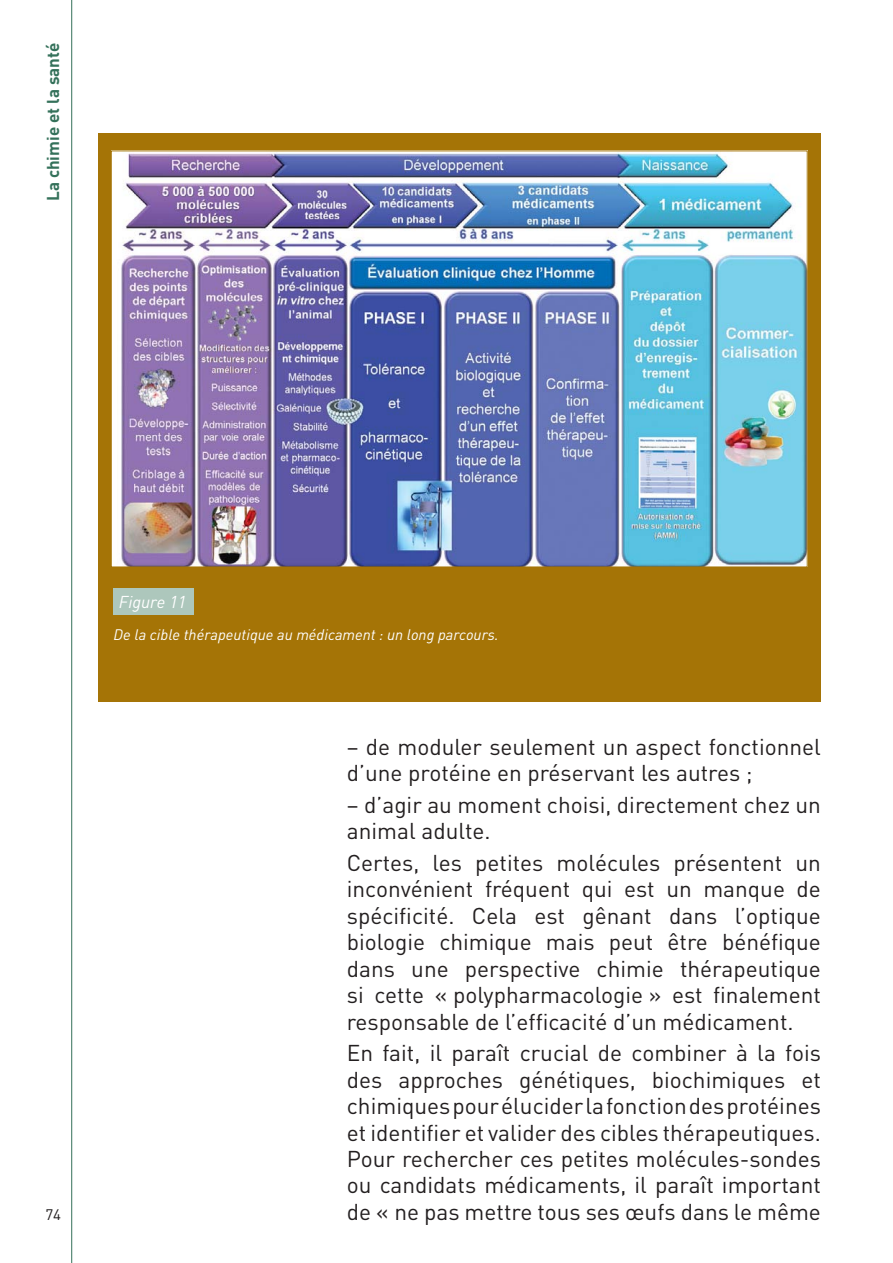
<style>
.page{position:relative;width:893px;height:1263px;background:#fff}
.page>*{position:absolute;margin:0;border:0;box-sizing:border-box;transform-origin:0 0}
.t1{font:22.65px/26.4px "DIN";color:#231f20}
.t2{font:700 16.95px "DIN";color:#34715a}
.t3{font:italic 16.95px "DIN";color:#fff}
.t4{font:italic 15.15px "DIN";color:#fff}
.t5{font:15.15px "DIN";color:#231f20}
</style>
<div class="page">
<svg style="left:71px;top:0;width:1px;height:1263px"></svg>
<div style="left:98px;top:134px;width:723px;height:568px;background:#a57406"></div>
<img style="left:113px;top:152px;width:693px;height:413px">
<div style="left:114px;top:588px;width:80px;height:26px;background:#adc7bc"></div>
<p class="t2" style="left:47px;top:201px;width:160px;rotate:-90deg">La chimie et la santé</p>
<p class="t5" style="left:45px;top:1209px;width:17px">74</p>
<p class="t3" style="left:119px;top:596px;width:69px">Figure 11</p>
<p class="t4" style="left:114px;top:629px;width:387px">De la cible thérapeutique au médicament : un long parcours.</p>
<p class="t1" style="left:347px;top:736px;width:476px">– de moduler seulement un aspect fonctionnel d’une protéine en préservant les autres ;</p>
<p class="t1" style="left:347px;top:794px;width:476px">– d’agir au moment choisi, directement chez un animal adulte.</p>
<p class="t1" style="left:347px;top:852px;width:476px;text-align:justify">Certes, les petites molécules présentent un inconvénient fréquent qui est un manque de spécificité. Cela est gênant dans l’optique biologie chimique mais peut être bénéfique dans une perspective chimie thérapeutique si cette « poly pharmacologie » est finalement responsable de l’efficacité d’un médicament.</p>
<p class="t1" style="left:347px;top:1043px;width:476px;text-align:justify">En fait, il paraît crucial de combiner à la fois des approches génétiques, biochimiques et chimiques pour élucider la fonction des protéines et identifier et valider des cibles thérapeutiques.<br>Pour rechercher ces petites molécules-sondes ou candidats médicaments, il paraît important de « ne pas mettre tous ses œufs dans le même</p>
</div>
